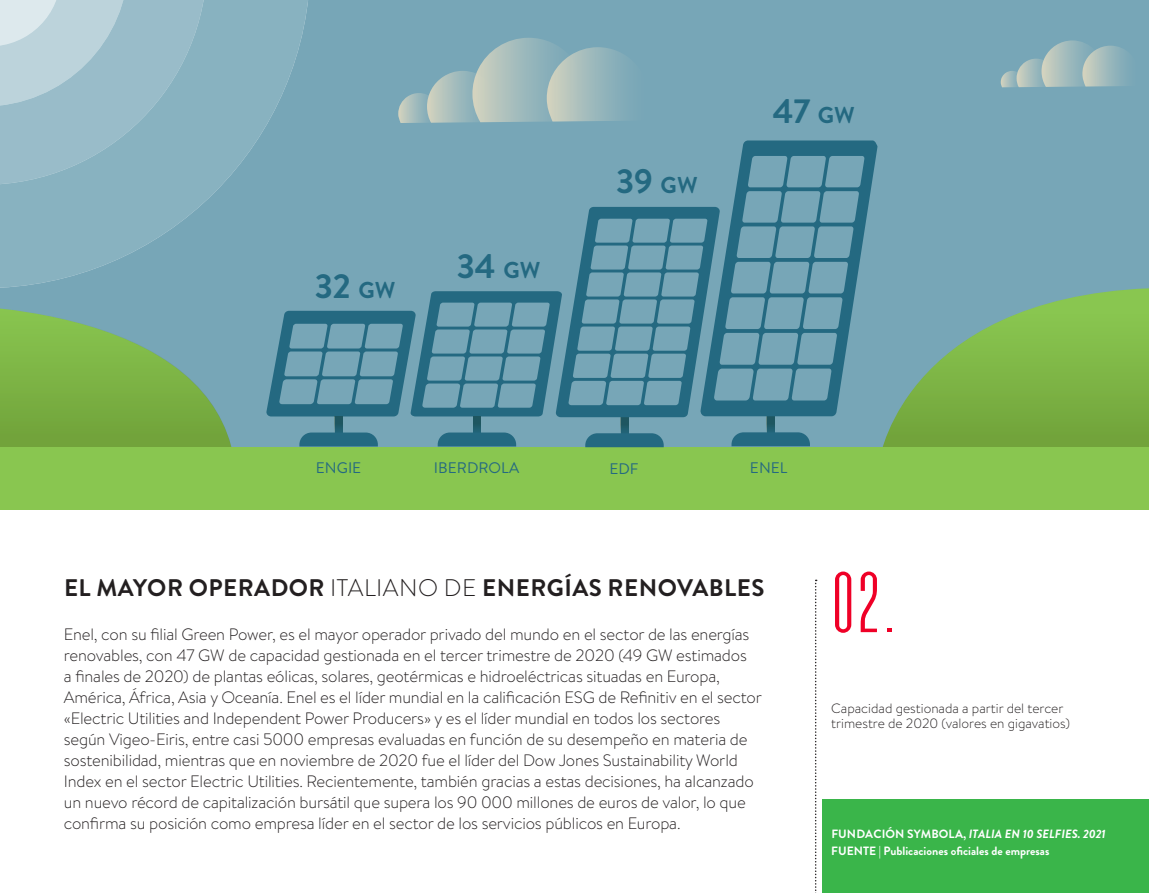
<style>
.page{position:relative;width:1149px;height:893px;background:#fff}
.page>*{position:absolute;margin:0;border:0;box-sizing:border-box;transform-origin:0 0}
.t1{font:condensed 75px "Chrysler";color:#ef0027}
.t2{font:700 34.65px "Brandon Grotesque";color:#246981}
.t3{font:700 24px "Brandon Grotesque";letter-spacing:.02em;color:#231f20}
.t4{font:300 16.5px/21px "Brandon Text";letter-spacing:-.01em;color:#231f20}
.t5{font:15.3px "Brandon Grotesque";color:#246981}
.t6{font:300 13.5px/15px "Brandon Text";color:#231f20}
.t7{font:italic 700 12px "Brandon Grotesque";letter-spacing:.01em;color:#fff}
.t8{font:700 12px "Brandon Grotesque";color:#fff}
.s1{font-size:22.95px}
.s2{font-weight:300}
.s3{font-style:normal}
</style>
<div class="page">
<div style="left:822px;top:799px;width:326px;height:94px;background:#3ab54a"></div>
<svg style="left:815px;top:580px;width:1px;height:313px"></svg>
<div style="left:0;top:0;width:1148px;height:447px;background:#77a6b7"></div>
<svg style="left:0;top:0;width:310px;height:288px;fill:#88b2c0"></svg>
<svg style="left:0;top:0;width:207px;height:185px"></svg>
<div style="left:0;top:290px;width:234px;height:14px;background:#77a6b7"></div>
<svg style="left:879px;top:288px;width:269px;height:159px"></svg>
<svg style="left:0;top:304px;width:234px;height:143px"></svg>
<svg style="left:398px;top:38px;width:250px;height:85px"></svg>
<svg style="left:1000px;top:40px;width:138px;height:47px"></svg>
<div style="left:0;top:447px;width:1148px;height:63px;background:#89c650"></div>
<svg style="left:766px;top:416px;width:8px;height:16px"></svg>
<svg style="left:700px;top:140px;width:177px;height:276px;fill:#77a6b7"></svg>
<svg style="left:731px;top:432px;width:78px;height:14px"></svg>
<svg style="left:620px;top:417px;width:8px;height:16px"></svg>
<svg style="left:585px;top:433px;width:78px;height:14px"></svg>
<svg style="left:473px;top:417px;width:7px;height:15px"></svg>
<svg style="left:437px;top:432px;width:79px;height:14px"></svg>
<svg style="left:334px;top:417px;width:1px;height:16px"></svg>
<svg style="left:266px;top:207px;width:454px;height:210px"></svg>
<svg style="left:335px;top:416px;width:7px;height:17px"></svg>
<svg style="left:299px;top:433px;width:79px;height:13px"></svg>
<p class="t2" style="left:315px;top:262px;width:82px">32 <span class="s1">GW</span></p>
<p class="t2" style="left:456px;top:242px;width:85px">34 <span class="s1">GW</span></p>
<p class="t5" style="left:316px;top:457px;width:47px">ENGIE</p>
<p class="t5" style="left:434px;top:457px;width:87px">IBERDROLA</p>
<p class="t2" style="left:616px;top:157px;width:83px">39 <span class="s1">GW</span></p>
<p class="t2" style="left:772px;top:87px;width:84px">47 <span class="s1">GW</span></p>
<p class="t5" style="left:609px;top:458px;width:31px">EDF</p>
<p class="t5" style="left:749px;top:457px;width:39px">ENEL</p>
<p class="t3" style="left:64px;top:571px;width:701px">EL MAYOR OPERADOR <span class="s2">ITALIANO DE</span> ENERGÍAS RENOVABLES</p>
<p class="t4" style="left:64px;top:623px;width:699px">Enel, con su filial Green Power, es el mayor operador privado del mundo en el sector de las energías renovables, con 47 GW de capacidad gestionada en el tercer trimestre de 2020 (49 GW estimados<br>a finales de 2020) de plantas eólicas, solares, geotérmicas e hidroeléctricas situadas en Europa, América, África, Asia y Oceanía. Enel es el líder mundial en la calificación ESG de Refinitiv en el sector «Electric Utilities and Independent Power Producers» y es el líder mundial en todos los sectores según Vigeo-Eiris, entre casi 5000 empresas evaluadas en función de su desempeño en materia de sostenibilidad, mientras que en noviembre de 2020 fue el líder del Dow Jones Sustainability World Index en el sector Electric Utilities. Recientemente, también gracias a estas decisiones, ha alcanzado un nuevo récord de capitalización bursátil que supera los 90 000 millones de euros de valor, lo que confirma su posición como empresa líder en el sector de los servicios públicos en Europa.</p>
<p class="t1" style="left:831px;top:558px;width:66px">02.</p>
<p class="t6" style="left:831px;top:700px;width:240px">Capacidad gestionada a partir del tercer trimestre de 2020 (valores en gigavatios)</p>
<p class="t7" style="left:831px;top:825px;width:275px"><span class="s3">FUNDACIÓN SYMBOLA,</span> ITALIA EN 10 SELFIES. 2021</p>
<p class="t8" style="left:831px;top:842px;width:219px">FUENTE | Publicaciones oficiales de empresas</p>
</div>
